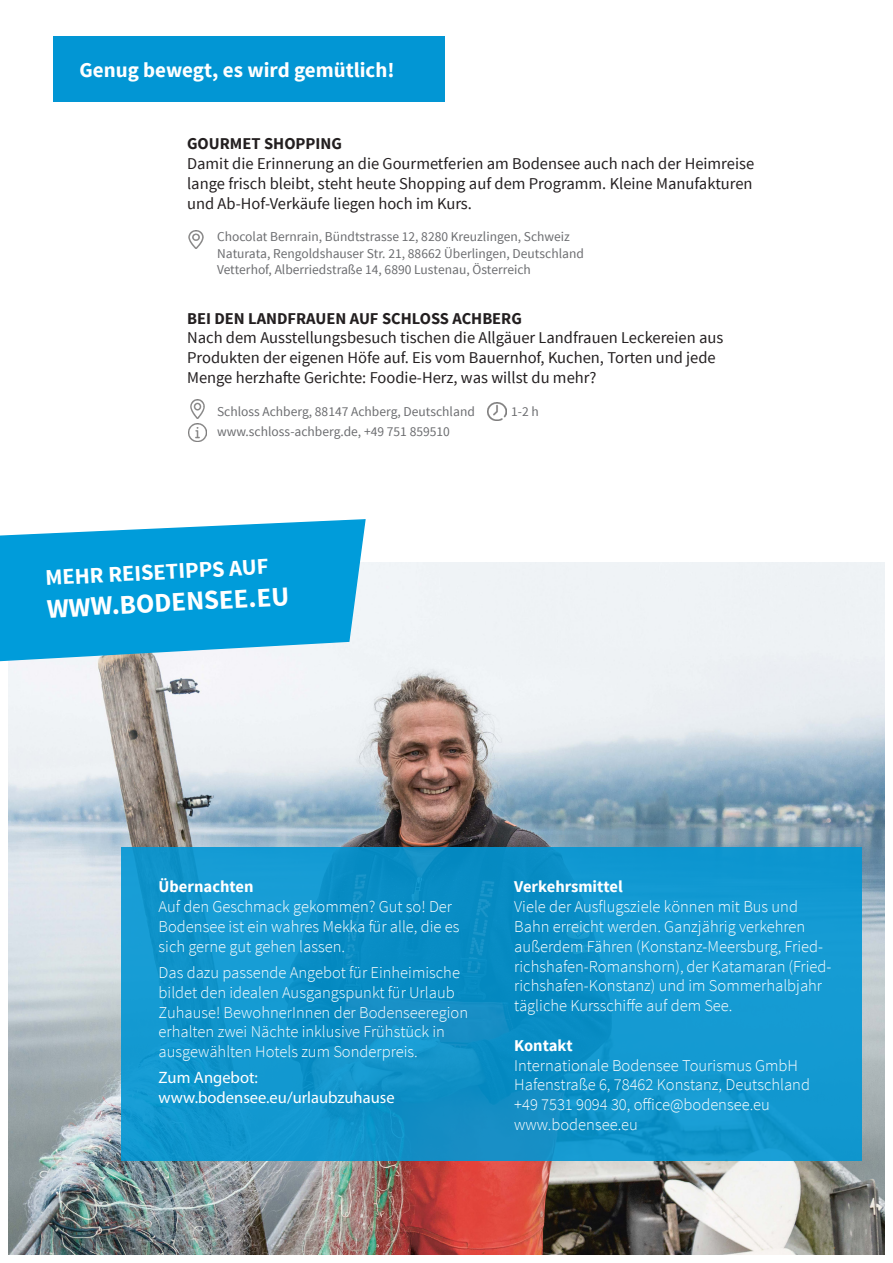
<style>
.page{position:relative;width:893px;height:1263px;background:#fff}
.page>*{position:absolute;margin:0;border:0;box-sizing:border-box;transform-origin:0 0}
.t1{font:700 27px "Source Sans Pro";color:#fff}
.t2{font:700 22.5px "Source Sans Pro";color:#fff}
.t3{font:700 21px "Source Sans Pro";color:#fff}
.t4{font:300 16.5px/19.8px "Source Sans Pro";color:#fff}
.t5{font:16.5px/19.8px "Source Sans Pro";color:#231f20}
.t6{font:16.5px/19.8px "Myriad Pro";color:#fff}
.t7{font:700 16.5px "Source Sans Pro";color:#fff}
.t8{font:13.5px/16.2px "Source Sans Pro";color:#6c6d70}
.s1{font-weight:700}
</style>
<div class="page">
<img style="left:9px;top:563px;width:875px;height:691px">
<img style="left:188px;top:230px;width:16px;height:19px">
<img style="left:488px;top:402px;width:18px;height:19px">
<img style="left:188px;top:423px;width:18px;height:19px">
<img style="left:190px;top:400px;width:15px;height:18px">
<div style="left:121px;top:847px;width:741px;height:314px;background:linear-gradient(to right,#0f93ca,#1196ce)"></div>
<svg style="left:0;top:519px;width:367px;height:143px;background:#26a9de"></svg>
<div style="left:53px;top:36px;width:391px;height:66px;background:#0296d4"></div>
<p class="t3" style="left:80px;top:57px;width:316px">Genug bewegt, es wird gemütlich!</p>
<p class="t5" style="left:187px;top:134px;width:569px"><span class="s1">GOURMET SHOPPING<br></span>Damit die Erinnerung an die Gourmetferien am Bodensee auch nach der Heimreise lange frisch bleibt, steht heute Shopping auf dem Programm. Kleine Manufakturen und Ab-Hof-Verkäufe liegen hoch im Kurs.</p>
<p class="t8" style="left:217px;top:229px;width:368px">Chocolat Bernrain, Bündtstrasse 12, 8280 Kreuzlingen, Schweiz<br>Naturata, Rengoldshauser Str. 21, 88662 Überlingen, Deutschland<br>Vetterhof, Alberriedstraße 14, 6890 Lustenau, Österreich</p>
<p class="t5" style="left:187px;top:308px;width:538px"><span class="s1">BEI DEN LANDFRAUEN AUF SCHLOSS ACHBERG<br></span>Nach dem Ausstellungsbesuch tischen die Allgäuer Landfrauen Leckereien aus Produkten der eigenen Höfe auf. Eis vom Bauernhof, Kuchen, Torten und jede Menge herzhafte Gerichte: Foodie-Herz, was willst du mehr?</p>
<p class="t8" style="left:217px;top:403px;width:259px">Schloss Achberg, 88147 Achberg, Deutschland</p>
<p class="t8" style="left:511px;top:403px;width:29px">1-2 h</p>
<p class="t8" style="left:217px;top:424px;width:234px">www.schloss-achberg.de, +49 751 859510</p>
<p class="t2" style="left:45px;top:563px;width:225px;rotate:-3deg">MEHR REISETIPPS AUF</p>
<p class="t1" style="left:46px;top:591px;width:244px;rotate:-3deg">WWW.BODENSEE.EU</p>
<p class="t7" style="left:159px;top:876px;width:97px">Übernachten</p>
<p class="t4" style="left:159px;top:897px;width:302px">Auf den Geschmack gekommen? Gut so! Der<br>Bodensee ist ein wahres Mekka für alle, die es sich gerne gut gehen lassen.</p>
<p class="t4" style="left:159px;top:963px;width:311px">Das dazu passende Angebot für Einheimische bildet den idealen Ausgangspunkt für Urlaub Zuhause! BewohnerInnen der Bodenseeregion erhalten zwei Nächte inklusive Frühstück in ausgewählten Hotels zum Sonderpreis.</p>
<p class="t6" style="left:159px;top:1068px;width:237px">Zum Angebot: www.bodensee.eu/urlaubzuhause</p>
<p class="t7" style="left:514px;top:876px;width:110px">Verkehrsmittel</p>
<p class="t4" style="left:514px;top:897px;width:319px">Viele der Ausflugsziele können mit Bus und Bahn erreicht werden. Ganzjährig verkehren außerdem Fähren (Konstanz-Meersburg, Fried&shy;richshafen-Romanshorn), der Katamaran (Fried&shy;richshafen-Konstanz) und im Sommerhalbjahr tägliche Kursschiffe auf dem See.</p>
<p class="t7" style="left:514px;top:1035px;width:60px">Kontakt</p>
<p class="t4" style="left:514px;top:1055px;width:285px">Internationale Bodensee Tourismus GmbH</p>
<p class="t4" style="left:514px;top:1075px;width:297px">Hafenstraße 6, 78462 Konstanz, Deutschland</p>
<p class="t4" style="left:514px;top:1095px;width:257px">+49 7531 9094 30, office@bodensee.eu www.bodensee.eu</p>
</div>
